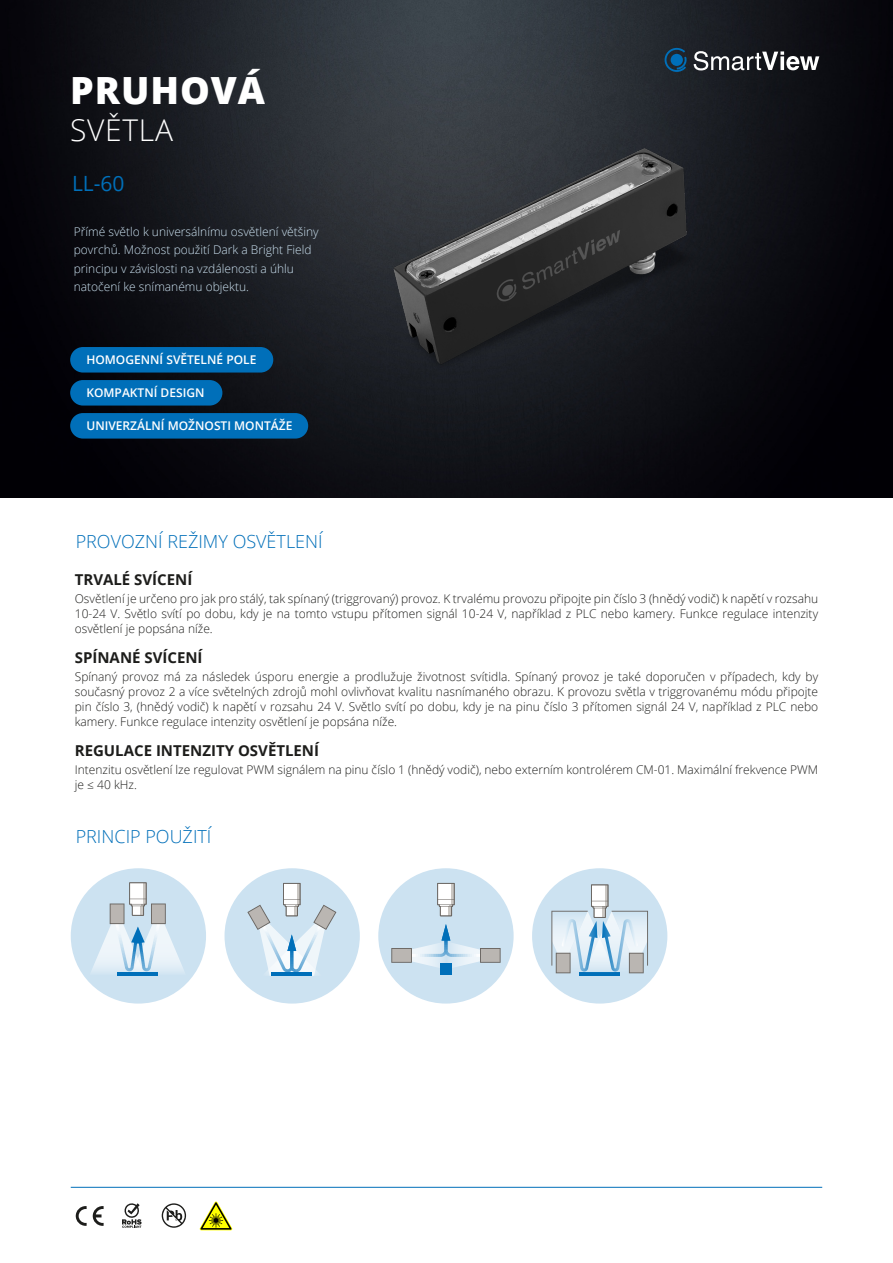
<style>
.page{position:relative;width:893px;height:1263px;background:#fff}
.page>*{position:absolute;margin:0;border:0;box-sizing:border-box;transform-origin:0 0}
.t1{font:800 37.5px "Open Sans";letter-spacing:.025em;color:#fff}
.t2{font:300 30px "Open Sans";letter-spacing:.025em;color:#fff}
.t3{font:21px "Open Sans";color:#006fb9}
.t4{font:300 18px "Open Sans";color:#006fb9}
.t5{font:700 15px "Open Sans";color:#1d1d1b}
.t6{font:300 12px/15px "Open Sans";color:#1d1d1b;text-align:justify}
.t7{font:300 12px/18px "Open Sans";color:#cce2f1}
.t8{font:600 12px "Open Sans";color:#fff}
</style>
<div class="page">
<img style="left:0;top:0;width:893px;height:497px">
<svg style="left:200px;top:1201px;width:32px;height:29px"></svg>
<svg style="left:76px;top:1206px;width:11px;height:20px"></svg>
<svg style="left:93px;top:1206px;width:11px;height:20px"></svg>
<svg style="left:122px;top:1203px;width:20px;height:25px"></svg>
<svg style="left:162px;top:1203px;width:24px;height:25px"></svg>
<svg style="left:694px;top:51px;width:125px;height:19px"></svg>
<svg style="left:665px;top:48px;width:21px;height:24px"></svg>
<div style="left:70px;top:347px;width:203px;height:26px;background:#006fb9;border-radius:13px"></div>
<div style="left:70px;top:380px;width:152px;height:26px;background:#006fb9;border-radius:13px"></div>
<div style="left:70px;top:413px;width:238px;height:26px;background:#006fb9;border-radius:13px"></div>
<img style="left:373px;top:130px;width:382px;height:331px">
<hr style="left:71px;top:1187px;width:751px;height:1px;background:#006fb9">
<div style="left:71px;top:868px;width:135px;height:135px;background:#cce2f1;border-radius:50%"></div>
<svg style="left:89px;top:882px;width:97px;height:93px"></svg>
<div style="left:378px;top:868px;width:136px;height:135px;background:#cce2f1;border-radius:50%"></div>
<svg style="left:437px;top:883px;width:18px;height:33px"></svg>
<div style="left:440px;top:963px;width:12px;height:12px;background:#006fb9"></div>
<svg style="left:391px;top:924px;width:110px;height:44px"></svg>
<div style="left:225px;top:868px;width:135px;height:135px;background:#cce2f1;border-radius:50%"></div>
<svg style="left:247px;top:883px;width:89px;height:93px"></svg>
<div style="left:532px;top:868px;width:135px;height:135px;background:#cce2f1;border-radius:50%"></div>
<hr style="left:579px;top:973px;width:41px;height:3px;background:#006fb9">
<svg style="left:551px;top:884px;width:97px;height:89px"></svg>
<h1 class="t1" style="left:70px;top:62px;width:196px">PRUHOVÁ</h1>
<h2 class="t2" style="left:70px;top:110px;width:105px">SVĚTLA</h2>
<h3 class="t3" style="left:72px;top:169px;width:54px">LL-60</h3>
<p class="t7" style="left:74px;top:223px;width:247px">Přímé světlo k universálnímu osvětlení většiny povrchů. Možnost použití Dark a Bright Field principu v závislosti na vzdálenosti a úhlu natočení ke snímanému objektu.</p>
<p class="t8" style="left:86px;top:352px;width:171px">HOMOGENNÍ SVĚTELNÉ POLE</p>
<p class="t8" style="left:86px;top:385px;width:120px">KOMPAKTNÍ DESIGN</p>
<p class="t8" style="left:86px;top:418px;width:207px">UNIVERZÁLNÍ MOŽNOSTI MONTÁŽE</p>
<h3 class="t4" style="left:76px;top:529px;width:248px">PROVOZNÍ REŽIMY OSVĚTLENÍ</h3>
<p class="t5" style="left:75px;top:569px;width:119px">TRVALÉ SVÍCENÍ</p>
<p class="t6" style="left:75px;top:591px;width:745px">Osvětlení je určeno pro jak pro stálý, tak spínaný (triggrovaný) provoz. K trvalému provozu připojte pin číslo 3 (hnědý vodič) k napětí v rozsahu 10-24 V. Světlo svítí po dobu, kdy je na tomto vstupu přítomen signál 10-24 V, například z PLC nebo kamery. Funkce regulace intenzity osvětlení je popsána níže.</p>
<p class="t5" style="left:75px;top:647px;width:129px">SPÍNANÉ SVÍCENÍ</p>
<p class="t6" style="left:75px;top:669px;width:745px">Spínaný provoz má za následek úsporu energie a prodlužuje životnost svítidla. Spínaný provoz je také doporučen v případech, kdy by současný provoz 2 a více světelných zdrojů mohl ovlivňovat kvalitu nasnímaného obrazu. K provozu světla v triggrovanému módu připojte pin číslo 3, (hnědý vodič) k napětí v rozsahu 24 V. Světlo svítí po dobu, kdy je na pinu číslo 3 přítomen signál 24 V, například z PLC nebo kamery. Funkce regulace intenzity osvětlení je popsána níže.</p>
<p class="t5" style="left:75px;top:740px;width:246px">REGULACE INTENZITY OSVĚTLENÍ</p>
<p class="t6" style="left:75px;top:762px;width:745px">Intenzitu osvětlení lze regulovat PWM signálem na pinu číslo 1 (hnědý vodič), nebo externím kontrolérem CM-01. Maximální frekvence PWM je ≤ 40 kHz.</p>
<h3 class="t4" style="left:76px;top:824px;width:137px">PRINCIP POUŽITÍ</h3>
</div>
